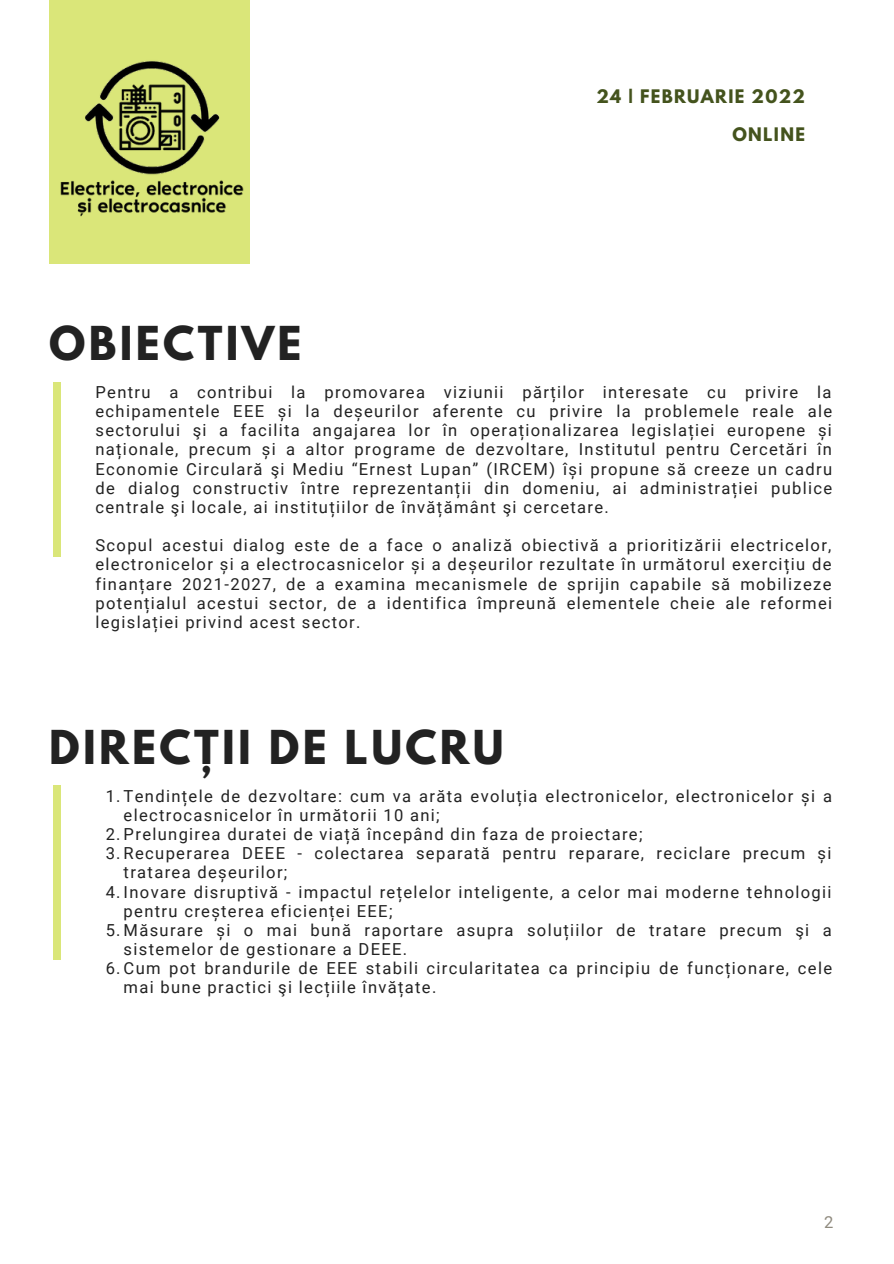
<style>
.page{position:relative;width:894px;height:1264px;background:#fff}
.page>*{position:absolute;margin:0;border:0;box-sizing:border-box;transform-origin:0 0}
.t1{font:700 41.4px "League Spartan";letter-spacing:.08em;color:#222}
.t2{font:16.5px/19.2px "Roboto";letter-spacing:.08em;color:#222}
.t3{font:700 16.5px "League Spartan";letter-spacing:.08em;color:#44531d}
.t4{font:16.5px "Roboto";color:#8f8a7e}
</style>
<div class="page">
<div style="left:49px;top:0;width:201px;height:263px;background:#dae679"></div>
<div style="left:53px;top:382px;width:8px;height:174px;background:#dae679"></div>
<div style="left:53px;top:785px;width:8px;height:175px;background:#dae679"></div>
<img style="left:60px;top:61px;width:184px;height:156px">
<p class="t3" style="left:596px;top:88px;width:210px">24 | FEBRUARIE 2022</p>
<p class="t3" style="left:732px;top:126px;width:74px">ONLINE</p>
<p class="t1" style="left:49px;top:322px;width:254px">OBIECTIVE</p>
<p class="t2" style="left:95px;top:383px;width:738px;text-align:justify">Pentru a contribui la promovarea viziunii părților interesate cu privire la echipamentele EEE și la deșeurilor aferente cu privire la problemele reale ale sectorului şi a facilita angajarea lor în operaționalizarea legislației europene și naționale, precum și a altor programe de dezvoltare, Institutul pentru Cercetări în Economie Circulară şi Mediu “Ernest Lupan” (IRCEM) își propune să creeze un cadru de dialog constructiv între reprezentanții din domeniu, ai administrației publice centrale şi locale, ai instituțiilor de învățământ şi cercetare.</p>
<p class="t2" style="left:95px;top:536px;width:738px;text-align:justify">Scopul acestui dialog este de a face o analiză obiectivă a prioritizării electricelor, electronicelor și a electrocasnicelor și a deșeurilor rezultate în următorul exercițiu de finanțare 2021-2027, de a examina mecanismele de sprijin capabile să mobilizeze potențialul acestui sector, de a identifica împreună elementele cheie ale reformei legislației privind acest sector.</p>
<p class="t1" style="left:49px;top:726px;width:456px">DIRECȚII DE LUCRU</p>
<p class="t2" style="left:124px;top:786px;width:709px;text-indent:-18px">1.Tendințele de dezvoltare: cum va arăta evoluția electronicelor, electronicelor și a electrocasnicelor în următorii 10 ani;</p>
<p class="t2" style="left:106px;top:824px;width:538px">2.Prelungirea duratei de viață începând din faza de proiectare;</p>
<p class="t2" style="left:124px;top:844px;width:709px;text-indent:-18px">3.Recuperarea DEEE - colectarea separată pentru reparare, reciclare precum și tratarea deșeurilor;</p>
<p class="t2" style="left:124px;top:882px;width:709px;text-indent:-18px">4.Inovare disruptivă - impactul rețelelor inteligente, a celor mai moderne tehnologii pentru creșterea eficienței EEE;</p>
<p class="t2" style="left:124px;top:920px;width:709px;text-indent:-18px">5.Măsurare și o mai bună raportare asupra soluțiilor de tratare precum şi a sistemelor de gestionare a DEEE.</p>
<p class="t2" style="left:124px;top:958px;width:709px;text-indent:-18px">6.Cum pot brandurile de EEE stabili circularitatea ca principiu de funcționare, cele mai bune practici şi lecțiile învățate.</p>
<p class="t4" style="left:824px;top:1212px;width:11px">2</p>
</div>
